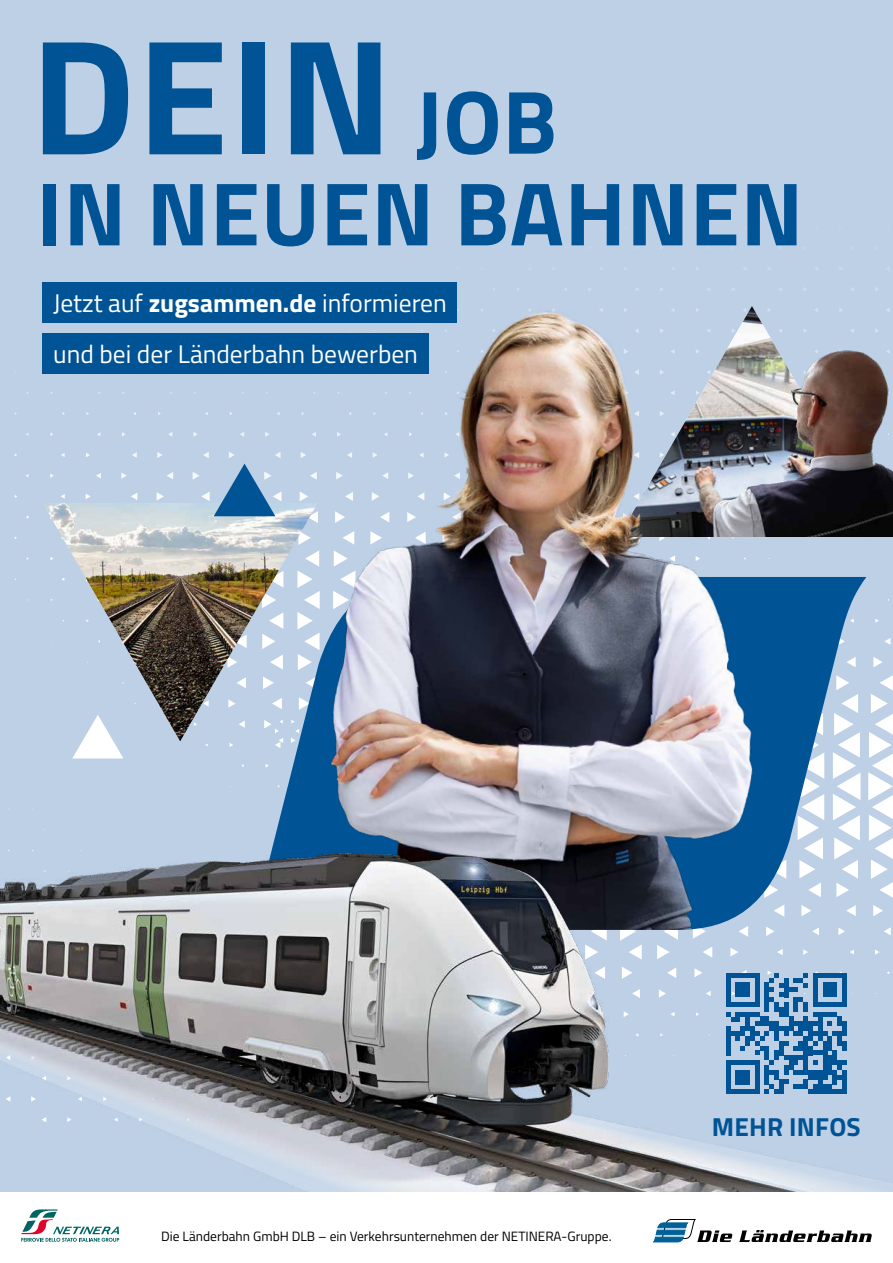
<style>
.page{position:relative;width:893px;height:1263px;background:#bdd0e6}
.page>*{position:absolute;margin:0;border:0;box-sizing:border-box;transform-origin:0 0}
.t1{font:700 164.4px "Titillium";color:#005395}
.t2{font:700 90px "Titillium";letter-spacing:.01em;color:#005395}
.t3{font:700 26.1px "Titillium";letter-spacing:.01em;color:#005395}
.t4{font:25.5px "Titillium";color:#fff}
.t5{font:13.5px "Titillium";color:#000}
.s1{font-weight:700}
</style>
<div class="page">
<svg style="left:61px;top:494px;width:4px;height:5px"></svg>
<svg style="left:86px;top:494px;width:5px;height:5px"></svg>
<svg style="left:131px;top:493px;width:6px;height:7px"></svg>
<svg style="left:157px;top:492px;width:7px;height:8px"></svg>
<svg style="left:275px;top:491px;width:7px;height:10px"></svg>
<svg style="left:300px;top:492px;width:8px;height:9px"></svg>
<svg style="left:96px;top:473px;width:5px;height:5px"></svg>
<svg style="left:121px;top:473px;width:6px;height:6px"></svg>
<svg style="left:167px;top:472px;width:6px;height:7px"></svg>
<svg style="left:61px;top:453px;width:4px;height:4px"></svg>
<svg style="left:86px;top:453px;width:4px;height:4px"></svg>
<svg style="left:132px;top:452px;width:5px;height:6px"></svg>
<svg style="left:157px;top:452px;width:5px;height:6px"></svg>
<svg style="left:203px;top:452px;width:6px;height:6px"></svg>
<svg style="left:229px;top:452px;width:5px;height:6px"></svg>
<svg style="left:275px;top:452px;width:6px;height:6px"></svg>
<svg style="left:301px;top:452px;width:5px;height:6px"></svg>
<svg style="left:193px;top:432px;width:5px;height:5px"></svg>
<svg style="left:240px;top:432px;width:4px;height:5px"></svg>
<svg style="left:265px;top:432px;width:4px;height:5px"></svg>
<svg style="left:873px;top:657px;width:10px;height:10px"></svg>
<svg style="left:869px;top:675px;width:24px;height:77px"></svg>
<svg style="left:885px;top:638px;width:5px;height:7px"></svg>
<svg style="left:886px;top:308px;width:4px;height:4px"></svg>
<img style="left:768px;top:308px;width:111px;height:229px">
<img style="left:777px;top:341px;width:116px;height:196px">
<img style="left:283px;top:577px;width:583px;height:175px">
<img style="left:311px;top:287px;width:457px;height:436px">
<img style="left:0;top:752px;width:893px;height:441px">
<div style="left:0;top:1193px;width:893px;height:70px;background:#fff"></div>
<svg style="left:653px;top:1219px;width:79px;height:23px"></svg>
<svg style="left:739px;top:1230px;width:133px;height:12px"></svg>
<svg style="left:85px;top:1227px;width:34px;height:15px"></svg>
<svg style="left:21px;top:1209px;width:64px;height:33px"></svg>
<div style="left:43px;top:333px;width:386px;height:41px;background:#005395"></div>
<div style="left:43px;top:282px;width:414px;height:41px;background:#005395"></div>
<svg style="left:726px;top:970px;width:121px;height:124px"></svg>
<div style="left:842px;top:1070px;width:5px;height:14px;background:#005395"></div>
<div style="left:842px;top:1084px;width:5px;height:10px;background:#005395"></div>
<svg style="left:291px;top:741px;width:27px;height:8px"></svg>
<svg style="left:275px;top:741px;width:8px;height:7px"></svg>
<img style="left:45px;top:503px;width:273px;height:238px">
<svg style="left:192px;top:464px;width:83px;height:59px"></svg>
<svg style="left:72px;top:715px;width:51px;height:43px"></svg>
<h1 class="t1" style="left:31px;top:-29px;width:363px">DEIN</h1>
<h2 class="t2" style="left:415px;top:53px;width:144px">JOB</h2>
<h2 class="t2" style="left:37px;top:145px;width:768px">IN NEUEN BAHNEN</h2>
<h3 class="t4" style="left:53px;top:284px;width:395px">Jetzt auf <span class="s1">zugsammen.de</span> informieren</h3>
<h3 class="t4" style="left:53px;top:336px;width:366px">und bei der Länderbahn bewerben</h3>
<p class="t5" style="left:161px;top:1226px;width:452px">Die Länderbahn GmbH DLB – ein Verkehrsunternehmen der NETINERA-Gruppe.</p>
<h3 class="t3" style="left:712px;top:1106px;width:151px">MEHR INFOS</h3>
</div>
